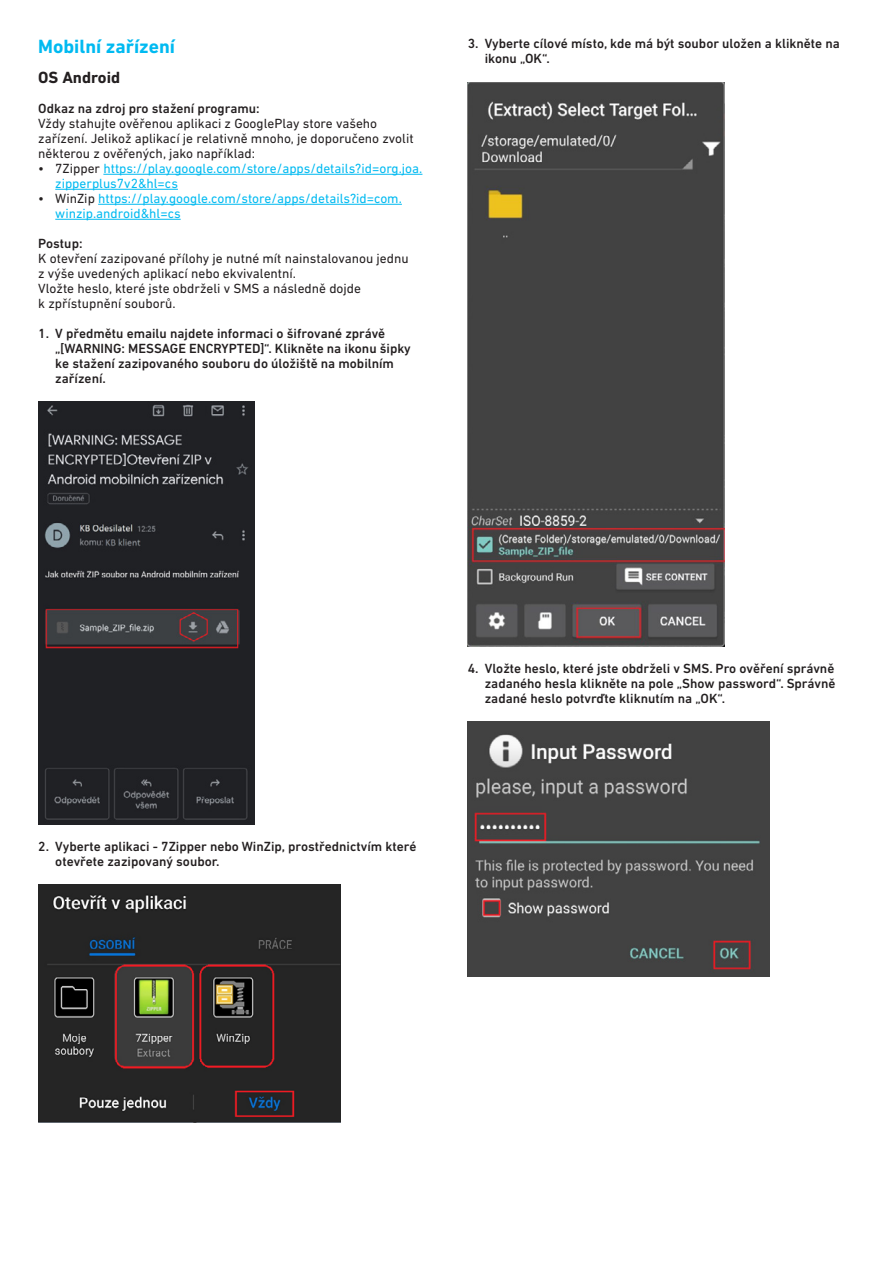
<style>
.page{position:relative;width:893px;height:1263px;background:#fff}
.page>*{position:absolute;margin:0;border:0;box-sizing:border-box;transform-origin:0 0}
.t1{font:700 19.5px "DIN Next LT Pro";color:#00baf1}
.t2{font:700 16.5px "DIN Next LT Pro";color:#231f20}
.t3{font:500 13.5px/15px "DIN Next LT Pro";color:#231f20}
.t4{font:13.5px/15px "DIN Next LT Pro";color:#231f20}
.t5{font:13.5px/15px "DIN Next LT Pro";color:#00baf1}
.s1{color:#231f20}
</style>
<div class="page">
<hr style="left:103px;top:174px;width:319px;height:1px;background:#00baf1">
<hr style="left:55px;top:189px;width:123px;height:1px;background:#00baf1">
<hr style="left:98px;top:204px;width:304px;height:1px;background:#00baf1">
<hr style="left:55px;top:219px;width:126px;height:1px;background:#00baf1">
<img style="left:38px;top:402px;width:216px;height:422px">
<img style="left:38px;top:884px;width:302px;height:238px">
<img style="left:468px;top:82px;width:257px;height:565px">
<img style="left:468px;top:722px;width:302px;height:255px">
<p class="t1" style="left:38px;top:35px;width:138px">Mobilní zařízení</p>
<p class="t2" style="left:38px;top:68px;width:83px">OS Android</p>
<p class="t3" style="left:38px;top:101px;width:223px">Odkaz na zdroj pro stažení programu:</p>
<p class="t4" style="left:38px;top:116px;width:377px">Vždy stahujte ověřenou aplikaci z GooglePlay store vašeho zařízení. Jelikož aplikací je relativně mnoho, je doporučeno zvolit některou z ověřených, jako například:</p>
<p class="t5" style="left:55px;top:161px;width:369px;text-indent:-17px"><span class="s1">• 7Zipper</span> https://play.google.com/store/apps/details?id=org.joa. zipperplus7v2&amp;hl=cs</p>
<p class="t5" style="left:55px;top:191px;width:348px;text-indent:-17px"><span class="s1">• WinZip</span> https://play.google.com/store/apps/details?id=com. winzip.android&amp;hl=cs</p>
<p class="t3" style="left:38px;top:236px;width:46px">Postup:</p>
<p class="t4" style="left:38px;top:251px;width:372px">K otevření zazipované přílohy je nutné mít nainstalovanou jednu z výše uvedených aplikací nebo ekvivalentní.</p>
<p class="t4" style="left:38px;top:281px;width:324px">Vložte heslo, které jste obdrželi v SMS a následně dojde k zpřístupnění souborů.</p>
<p class="t3" style="left:55px;top:326px;width:357px;text-indent:-17px">1. V předmětu emailu najdete informaci o šifrované zprávě „[WARNING: MESSAGE ENCRYPTED]“. Klikněte na ikonu šipky ke stažení zazipovaného souboru do úložiště na mobilním zařízení.</p>
<p class="t3" style="left:485px;top:36px;width:357px;text-indent:-17px">3. Vyberte cílové místo, kde má být soubor uložen a klikněte na ikonu „OK“.</p>
<p class="t3" style="left:485px;top:661px;width:352px;text-align:justify;text-indent:-17px">4. Vložte heslo, které jste obdrželi v SMS. Pro ověření správně zadaného hesla klikněte na pole „Show password“. Správně zadané heslo potvrďte kliknutím na „OK“.</p>
<p class="t3" style="left:55px;top:838px;width:363px;text-indent:-17px">2. Vyberte aplikaci - 7Zipper nebo WinZip, prostřednictvím které otevřete zazipovaný soubor.</p>
</div>
